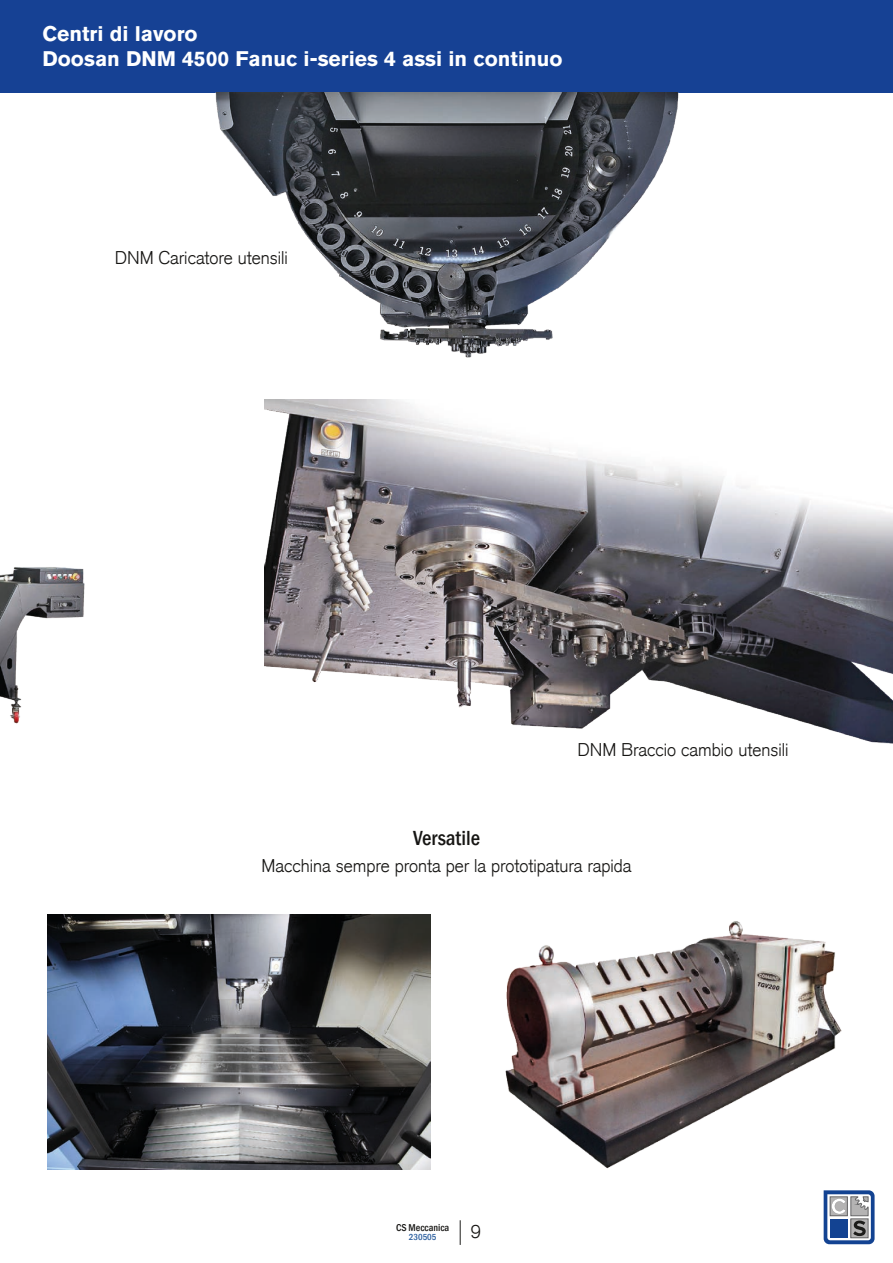
<style>
.page{position:relative;width:893px;height:1263px;background:#fff}
.page>*{position:absolute;margin:0;border:0;box-sizing:border-box;transform-origin:0 0}
.Testo_tabella{font:700 21px "Akzidenz Grotesk BQ";color:#fff}
.intestazione_tabella{font:500 condensed 21px "Franklin Gothic";color:#161513}
.intestazione_tabella-2{font:300 18px "Akzidenz Grotesk";color:#161513}
.t1{font:500 condensed 10.2px "Franklin Gothic";color:#161513}
.t2{font:500 condensed 9px "Franklin Gothic";color:#275b9c}
</style>
<div class="page">
<div style="left:0;top:0;width:893px;height:92px;background:#164194"></div>
<img style="left:0;top:567px;width:85px;height:157px">
<img style="left:264px;top:399px;width:629px;height:345px">
<img style="left:213px;top:92px;width:467px;height:266px">
<img style="left:505px;top:921px;width:337px;height:248px">
<img style="left:48px;top:914px;width:382px;height:255px">
<svg style="left:460px;top:1220px;width:1px;height:25px"></svg>
<svg style="left:824px;top:1190px;width:50px;height:54px"></svg>
<p class="Testo_tabella" style="left:43px;top:22px;width:157px">Centri di lavoro</p>
<p class="Testo_tabella" style="left:43px;top:47px;width:522px">Doosan DNM 4500 Fanuc i-series 4 assi in continuo</p>
<p class="intestazione_tabella-2" style="left:115px;top:246px;width:175px">DNM Caricatore utensili</p>
<p class="intestazione_tabella-2" style="left:578px;top:738px;width:212px">DNM Braccio cambio utensili</p>
<p class="intestazione_tabella" style="left:413px;top:824px;width:68px">Versatile</p>
<p class="intestazione_tabella-2" style="left:261px;top:854px;width:372px">Macchina sempre pronta per la prototipatura rapida</p>
<p class="t1" style="left:396px;top:1221px;width:55px">CS Meccanica</p>
<p class="t2" style="left:409px;top:1231px;width:29px">230505</p>
<p class="intestazione_tabella-2" style="left:471px;top:1220px;width:12px">9</p>
</div>
